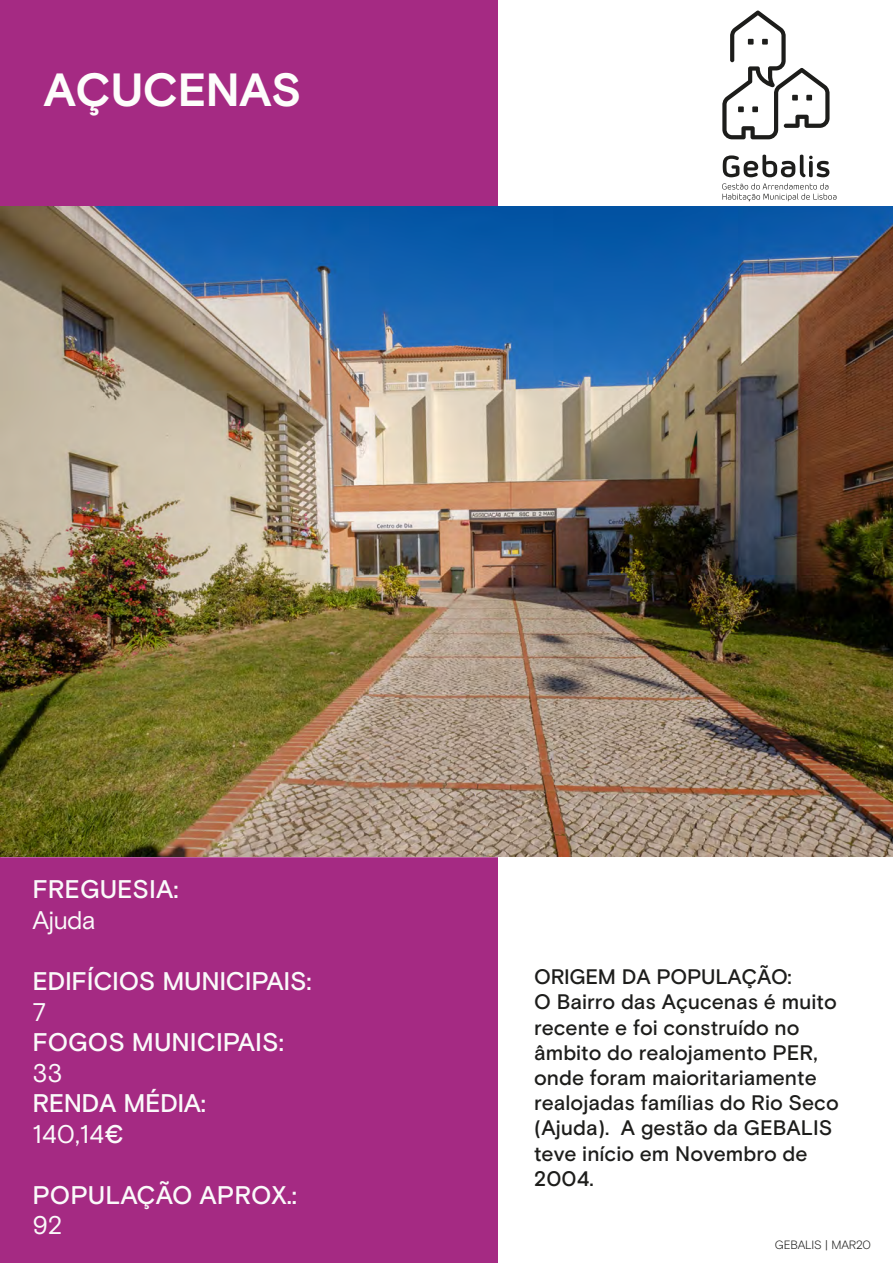
<style>
.page{position:relative;width:893px;height:1263px;background:#fff}
.page>*{position:absolute;margin:0;border:0;box-sizing:border-box;transform-origin:0 0}
.t1{font:700 46.5px "Basis Grotesque Pro";letter-spacing:-.015em;color:#fdfdfb}
.t2{font:500 25.5px/31px "Basis Grotesque Pro";color:#fafafa}
.t3{font:25.5px "Basis Grotesque Pro";letter-spacing:-.03em;color:#fafafa}
.t4{font:500 21px/25.2px "Basis Grotesque Pro";color:#1d1d1b}
.t5{font:300 12px "Basis Grotesque Pro";letter-spacing:-.015em;color:#1d1d1b}
.s1{font-weight:400}
</style>
<div class="page">
<div style="left:0;top:0;width:498px;height:1263px;background:#a52a83"></div>
<svg style="left:722px;top:11px;width:108px;height:128px"></svg>
<svg style="left:723px;top:155px;width:106px;height:22px"></svg>
<svg style="left:722px;top:183px;width:114px;height:18px"></svg>
<img style="left:1px;top:206px;width:892px;height:650px">
<h1 class="t1" style="left:44px;top:62px;width:259px">AÇUCENAS</h1>
<p class="t2" style="left:32px;top:873px;width:148px">FREGUESIA:</p>
<p class="t3" style="left:32px;top:905px;width:65px">Ajuda</p>
<p class="t2" style="left:32px;top:965px;width:281px">EDIFÍCIOS MUNICIPAIS:</p>
<p class="t3" style="left:32px;top:997px;width:15px">7</p>
<p class="t2" style="left:32px;top:1026px;width:253px">FOGOS MUNICIPAIS:</p>
<p class="t3" style="left:32px;top:1058px;width:32px">33</p>
<p class="t2" style="left:32px;top:1087px;width:175px">RENDA MÉDIA:<br><span class="s1">140,14</span>€</p>
<p class="t2" style="left:32px;top:1179px;width:266px">POPULAÇÃO APROX.:</p>
<p class="t3" style="left:32px;top:1210px;width:32px">92</p>
<p class="t4" style="left:534px;top:964px;width:306px">ORIGEM DA POPULAÇÃO:<br>O Bairro das Açucenas é muito recente e foi construído no âmbito do realojamento PER, onde foram maioritariamente realojadas famílias do Rio Seco (Ajuda). A gestão da GEBALIS teve início em Novembro de<br>2004.</p>
<p class="t5" style="left:775px;top:1238px;width:98px">GEBALIS | MAR20</p>
</div>
